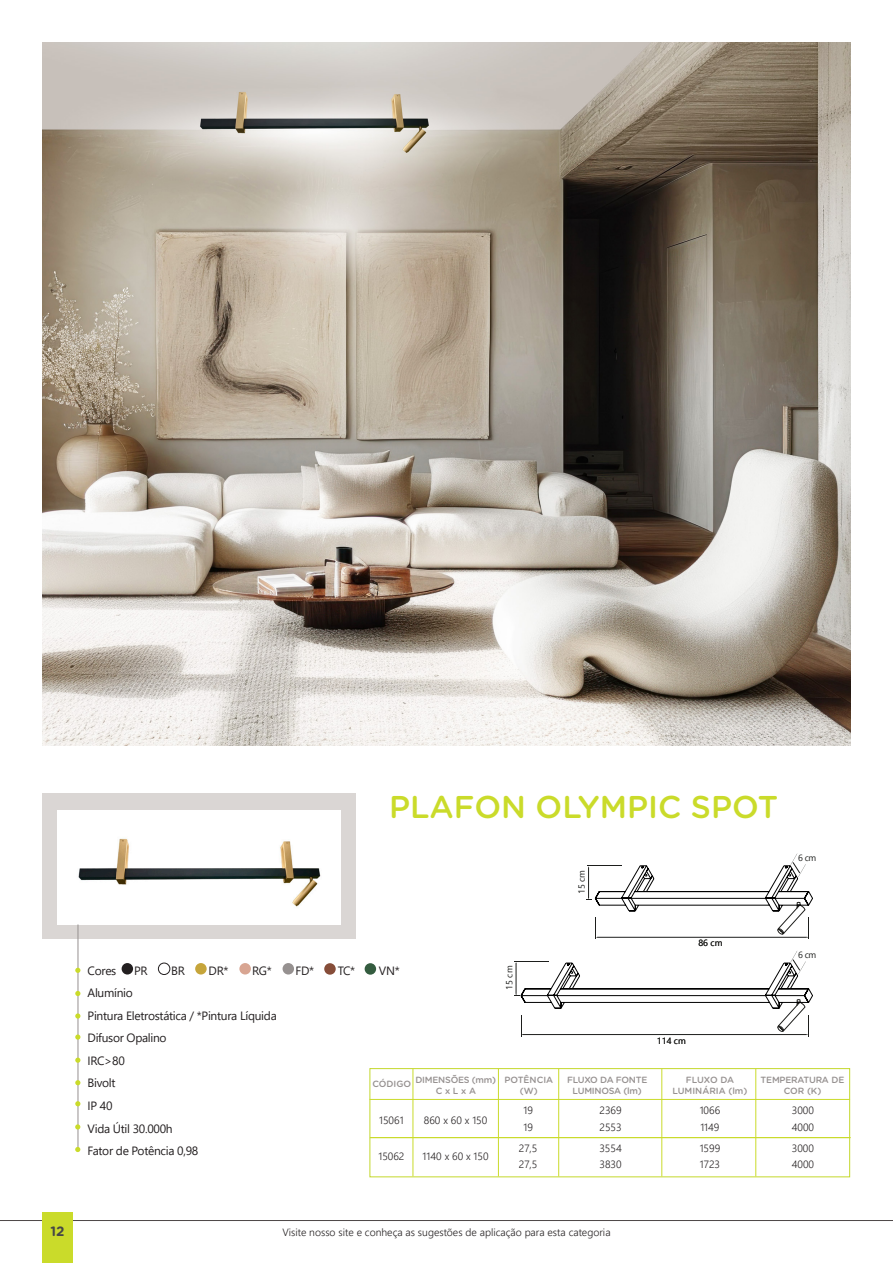
<style>
.page{position:relative;width:893px;height:1263px;background:#fff}
.page>*{position:absolute;margin:0;border:0;box-sizing:border-box;transform-origin:0 0}
.t1{font:500 31.5px "Gotham Rounded";color:#cadb2a}
.t2{font:700 13.5px "Gotham Rounded";color:#444747}
.t3{font:12px "Segoe UI";letter-spacing:-.025em;color:#231f20}
.t4{font:300 10.5px "Segoe UI";color:#231f20}
.t5{font:500 9px/10.8px "Gotham Rounded";letter-spacing:-.025em;color:#969190;text-align:center}
.t6{font:500 9px/10.8px "Gotham Rounded";color:#969190;text-align:center}
.t7{font:9px "Segoe UI Historic";color:#1d1e1c}
</style>
<div class="page">
<hr style="left:0;top:1220px;width:893px;height:1px;background:#4d4747">
<div style="left:43px;top:1212px;width:30px;height:51px;background:#cadb2a"></div>
<div style="left:369px;top:1068px;width:481px;height:109px;border:1px solid #c4d82d"></div>
<hr style="left:369px;top:1099px;width:481px;height:1px;background:#cadb2a">
<hr style="left:370px;top:1137px;width:480px;height:1px;background:#cadb2a">
<hr style="left:498px;top:1069px;width:1px;height:107px;background:#cadb2a">
<hr style="left:558px;top:1069px;width:1px;height:107px;background:#cadb2a">
<hr style="left:661px;top:1069px;width:1px;height:107px;background:#cadb2a">
<hr style="left:755px;top:1069px;width:1px;height:107px;background:#cadb2a">
<hr style="left:413px;top:1069px;width:1px;height:107px;background:#cadb2a">
<hr style="left:78px;top:924px;width:1px;height:226px;background:#969190">
<svg style="left:75px;top:968px;width:5px;height:5px"></svg>
<svg style="left:75px;top:1034px;width:5px;height:6px"></svg>
<svg style="left:75px;top:991px;width:5px;height:5px"></svg>
<svg style="left:75px;top:1013px;width:5px;height:5px"></svg>
<div style="left:122px;top:963px;width:11px;height:11px;background:#231f20;border-radius:50%"></div>
<div style="left:158px;top:963px;width:12px;height:12px;border:1px solid #231f20;border-radius:50%"></div>
<svg style="left:75px;top:1101px;width:5px;height:5px"></svg>
<svg style="left:75px;top:1057px;width:5px;height:6px"></svg>
<svg style="left:75px;top:1080px;width:5px;height:5px"></svg>
<svg style="left:75px;top:1124px;width:5px;height:5px"></svg>
<svg style="left:75px;top:1147px;width:5px;height:5px"></svg>
<div style="left:195px;top:963px;width:12px;height:11px;background:#c6a53b;border-radius:50%"></div>
<div style="left:239px;top:963px;width:12px;height:11px;background:#d8a592;border-radius:50%"></div>
<div style="left:283px;top:963px;width:11px;height:11px;background:#969190;border-radius:50%"></div>
<img style="left:43px;top:793px;width:313px;height:156px">
<svg style="left:514px;top:951px;width:299px;height:85px"></svg>
<svg style="left:587px;top:853px;width:226px;height:86px"></svg>
<img style="left:43px;top:43px;width:807px;height:702px">
<div style="left:324px;top:963px;width:12px;height:12px;background:#864d39;border-radius:50%"></div>
<div style="left:365px;top:963px;width:11px;height:12px;background:#345c3f;border-radius:50%"></div>
<p class="t1" style="left:389px;top:784px;width:391px">PLAFON OLYMPIC SPOT</p>
<p class="t7" style="left:577px;top:894px;width:26px;rotate:-90deg">15 cm</p>
<p class="t7" style="left:698px;top:938px;width:26px">86 cm</p>
<p class="t7" style="left:798px;top:852px;width:19px">6 cm</p>
<p class="t7" style="left:798px;top:949px;width:19px">6 cm</p>
<p class="t7" style="left:504px;top:990px;width:26px;rotate:-90deg">15 cm</p>
<p class="t3" style="left:88px;top:959px;width:30px">Cores</p>
<p class="t3" style="left:134px;top:959px;width:15px">PR</p>
<p class="t3" style="left:171px;top:959px;width:15px">BR</p>
<p class="t3" style="left:209px;top:959px;width:21px">DR*</p>
<p class="t3" style="left:252px;top:959px;width:21px">RG*</p>
<p class="t3" style="left:295px;top:959px;width:20px">FD*</p>
<p class="t3" style="left:338px;top:959px;width:19px">TC*</p>
<p class="t3" style="left:379px;top:959px;width:22px">VN*</p>
<p class="t3" style="left:88px;top:982px;width:47px">Alumínio</p>
<p class="t3" style="left:88px;top:1004px;width:191px">Pintura Eletrostática / *Pintura Líquida</p>
<p class="t3" style="left:88px;top:1027px;width:81px">Difusor Opalino</p>
<p class="t3" style="left:88px;top:1049px;width:39px">IRC&gt;80</p>
<p class="t3" style="left:88px;top:1072px;width:30px">Bivolt</p>
<p class="t3" style="left:88px;top:1094px;width:26px">IP 40</p>
<p class="t3" style="left:88px;top:1117px;width:87px">Vida Útil 30.000h</p>
<p class="t3" style="left:88px;top:1139px;width:112px">Fator de Potência 0,98</p>
<p class="t7" style="left:657px;top:1035px;width:30px">114 cm</p>
<p class="t5" style="left:415px;top:1074px;width:82px">DIMENSÕES (mm)</p>
<p class="t5" style="left:436px;top:1084px;width:42px">C x L x A</p>
<p class="t4" style="left:424px;top:1110px;width:65px">860 x 60 x 150</p>
<p class="t4" style="left:423px;top:1146px;width:67px">1140 x 60 x 150</p>
<p class="t5" style="left:372px;top:1078px;width:40px">CÓDIGO</p>
<p class="t6" style="left:504px;top:1074px;width:50px">POTÊNCIA (W)</p>
<p class="t5" style="left:761px;top:1074px;width:85px">TEMPERATURA DE<br>COR (K)</p>
<p class="t5" style="left:567px;top:1074px;width:82px">FLUXO DA FONTE</p>
<p class="t5" style="left:573px;top:1085px;width:71px">LUMINOSA (lm)</p>
<p class="t4" style="left:600px;top:1101px;width:24px">2369</p>
<p class="t4" style="left:600px;top:1117px;width:24px">2553</p>
<p class="t4" style="left:599px;top:1138px;width:24px">3554</p>
<p class="t4" style="left:600px;top:1154px;width:24px">3830</p>
<p class="t5" style="left:686px;top:1074px;width:50px">FLUXO DA</p>
<p class="t6" style="left:672px;top:1085px;width:77px">LUMINÁRIA (lm)</p>
<p class="t4" style="left:523px;top:1101px;width:11px">19</p>
<p class="t4" style="left:523px;top:1117px;width:11px">19</p>
<p class="t4" style="left:519px;top:1138px;width:20px">27,5</p>
<p class="t4" style="left:519px;top:1154px;width:20px">27,5</p>
<p class="t4" style="left:700px;top:1101px;width:22px">1066</p>
<p class="t4" style="left:700px;top:1117px;width:21px">1149</p>
<p class="t4" style="left:700px;top:1138px;width:22px">1599</p>
<p class="t4" style="left:700px;top:1154px;width:22px">1723</p>
<p class="t4" style="left:792px;top:1101px;width:24px">3000</p>
<p class="t4" style="left:792px;top:1117px;width:24px">4000</p>
<p class="t4" style="left:792px;top:1138px;width:24px">3000</p>
<p class="t4" style="left:792px;top:1154px;width:24px">4000</p>
<p class="t4" style="left:379px;top:1110px;width:26px">15061</p>
<p class="t4" style="left:378px;top:1146px;width:28px">15062</p>
<p class="t2" style="left:51px;top:1221px;width:16px">12</p>
<p class="t4" style="left:282px;top:1222px;width:330px">Visite nosso site e conheça as sugestões de aplicação para esta categoria</p>
</div>
